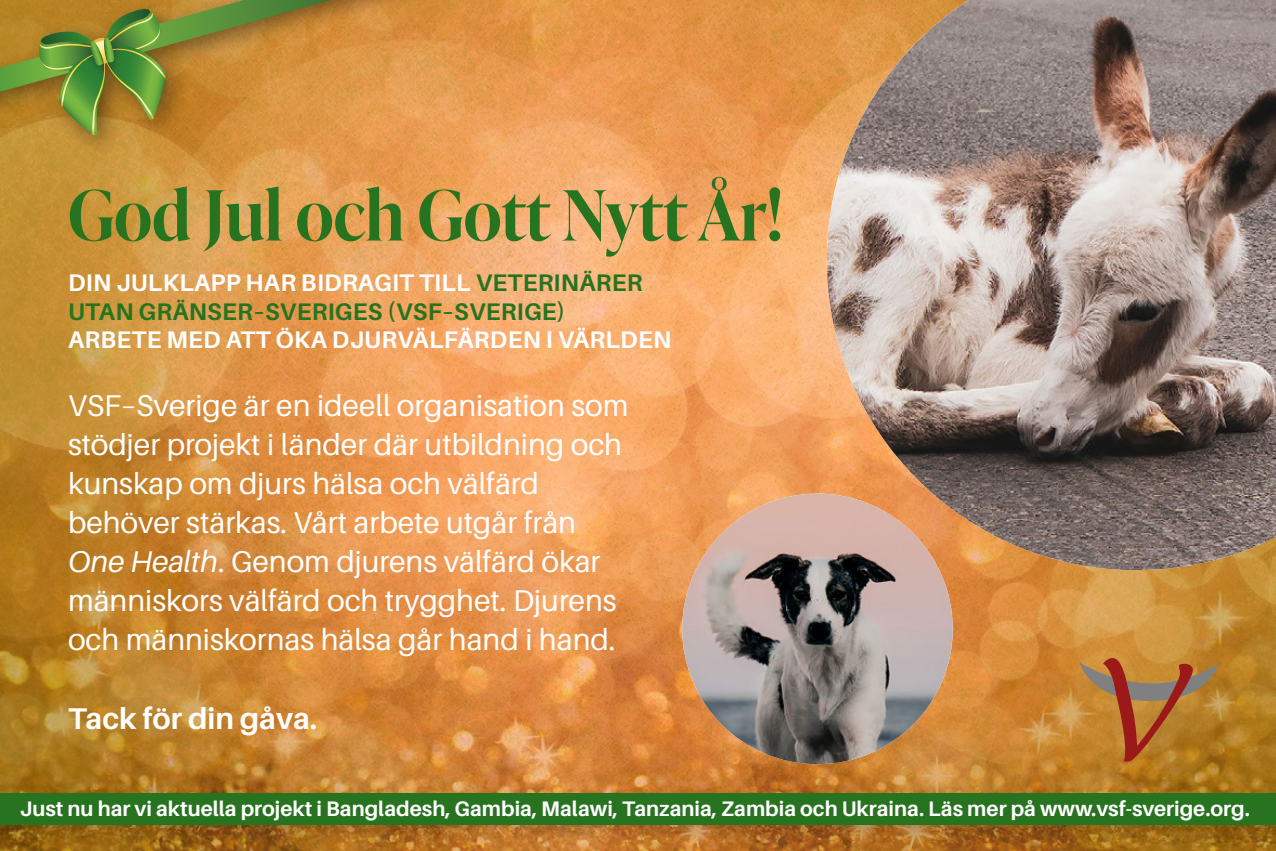
<style>
.page{position:relative;width:1276px;height:851px;background:#fff}
.page>*{position:absolute;margin:0;border:0;box-sizing:border-box;transform-origin:0 0}
.t1{font:600 69px "Ivy Presto Display";color:#287320}
.t2{font:30px/39px "Aileron";color:#fff}
.t3{font:700 30px "Aileron";color:#fff}
.t4{font:700 24px/28.8px "Aileron";letter-spacing:.01em;color:#287320}
.t5{font:700 24px "Aileron";letter-spacing:.01em;color:#fff}
.t6{font:700 21px "Aileron";color:#fff}
.s1{color:#fff}
.s2{font-style:italic}
</style>
<div class="page">
<img style="left:0;top:0;width:1276px;height:850px">
<div style="left:0;top:0;width:495px;height:159px;background:#000;opacity:.43"></div>
<svg style="left:2px;top:69px;width:506px;height:93px;background:#df9849"></svg>
<svg style="left:0;top:0;width:472px;height:99px;background:#c48e3d"></svg>
<svg style="left:32px;top:4px;width:169px;height:158px;background:#968b33"></svg>
<svg style="left:522px;top:0;width:9px;height:51px"></svg>
<img style="left:827px;top:0;width:449px;height:570px">
<img style="left:682px;top:493px;width:270px;height:271px;border-radius:135px">
<svg style="left:1079px;top:655px;width:139px;height:107px;background:#b27433"></svg>
<div style="left:0;top:783px;width:1276px;height:64px;background:#000;opacity:.2"></div>
<div style="left:0;top:793px;width:1276px;height:31px;background:#287320"></div>
<h1 class="t1" style="left:68px;top:166px;width:716px">God Jul och Gott Nytt År!</h1>
<p class="t4" style="left:68px;top:268px;width:576px"><span class="s1">DIN JULKLAPP HAR BIDRAGIT TILL</span> VETERINÄRER<br>UTAN GRÄNSER–SVERIGES (VSF–SVERIGE)</p>
<p class="t5" style="left:68px;top:326px;width:604px">ARBETE MED ATT ÖKA DJURVÄLFÄRDEN I VÄRLDEN</p>
<p class="t2" style="left:68px;top:386px;width:562px">VSF–Sverige är en ideell organisation som stödjer projekt i länder där utbildning och kunskap om djurs hälsa och välfärd behöver stärkas. Vårt arbete utgår från <span class="s2">One Health</span>. Genom djurens välfärd ökar människors välfärd och trygghet. Djurens och människornas hälsa går hand i hand.</p>
<p class="t3" style="left:68px;top:701px;width:251px">Tack för din gåva.</p>
<p class="t6" style="left:20px;top:797px;width:1231px">Just nu har vi aktuella projekt i Bangladesh, Gambia, Malawi, Tanzania, Zambia och Ukraina. Läs mer på www.vsf-sverige.org.</p>
</div>
